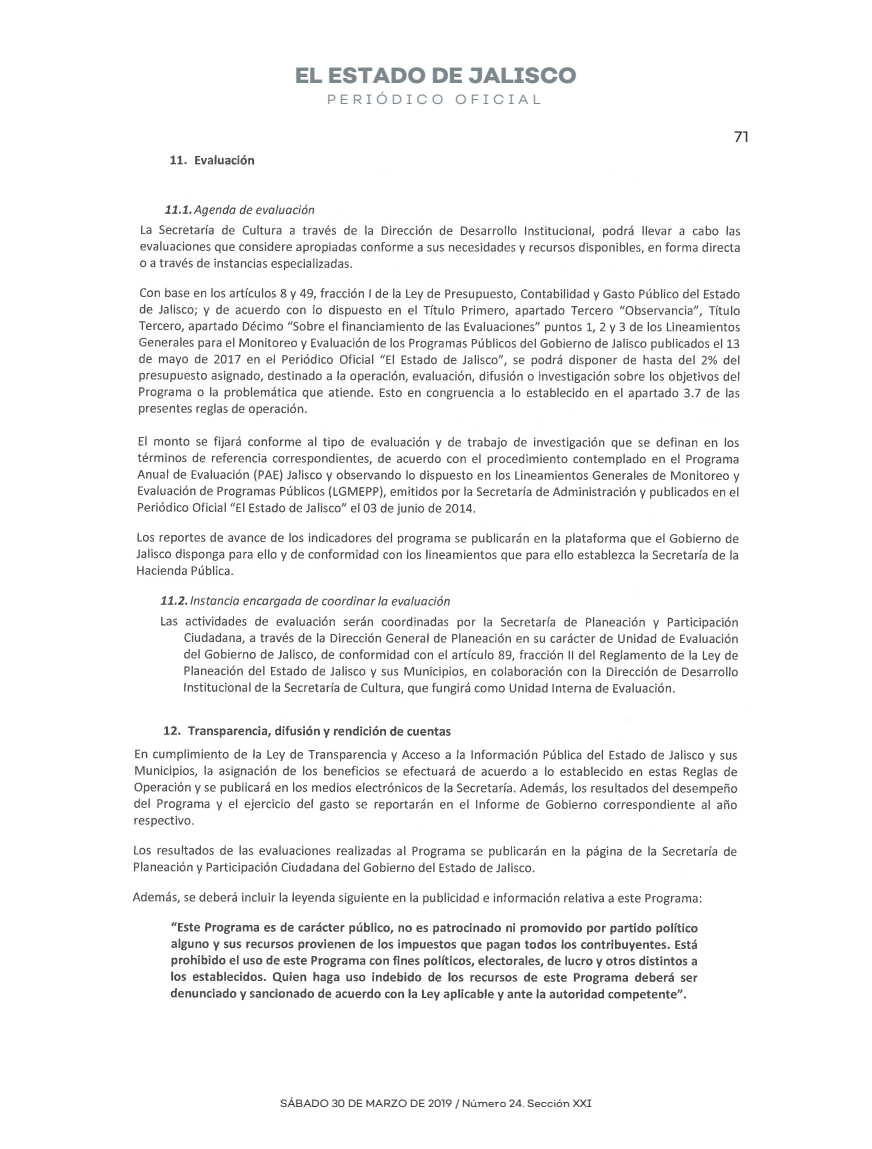
<style>
.page{position:relative;width:872px;height:1149px;background:#fff}
.page>*{position:absolute;margin:0;border:0;box-sizing:border-box;transform-origin:0 0}
.t1{font:800 21.9px "Nutmeg";color:#7c868d}
.t2{font:15px "Nutmeg Headline";color:#231f20}
.t3{font:13.35px "Nutmeg";letter-spacing:.3em;color:#7c868d}
.t4{font:10.5px "Nutmeg";color:#231f20}
</style>
<div class="page">
<img style="left:133px;top:155px;width:607px;height:845px">
<h1 class="t1" style="left:295px;top:61px;width:283px">EL ESTADO DE JALISCO</h1>
<p class="t3" style="left:327px;top:91px;width:215px">PERIÓDICO OFICIAL</p>
<h2 class="t2" style="left:734px;top:127px;width:16px">71</h2>
<p class="t4" style="left:280px;top:1096px;width:313px">SÁBADO 30 DE MARZO DE 2019 / Número 24. Sección XXI</p>
</div>
